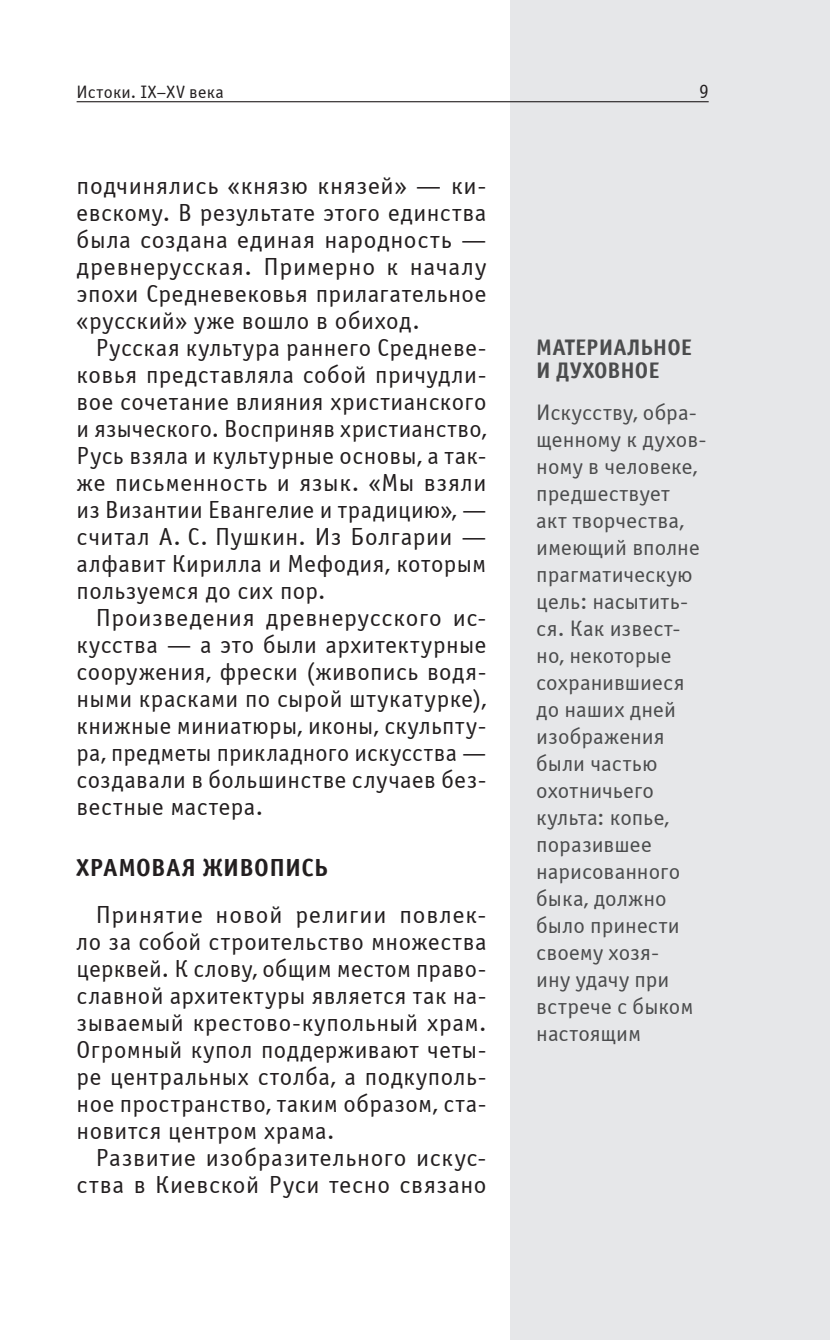
<style>
.page{position:relative;width:830px;height:1340px;background:#fff}
.page>*{position:absolute;margin:0;border:0;box-sizing:border-box;transform-origin:0 0}
.t1{font:24.75px/27px "Officina Sans CTT";letter-spacing:.025em;color:#231f20;text-align:justify}
.t2{font:700 24.75px "Officina Sans C";letter-spacing:.015em;color:#231f20}
.t3{font:22.5px/27px "Officina Sans CTT";letter-spacing:.005em;color:#4b4c4d}
.t4{font:700 22.5px/22.5px "Officina Sans C";color:#4b4c4d}
.t5{font:20.25px "Officina Sans CTT";color:#231f20;scale:.95 1}
.t6{font:18px "Officina Sans CTT";letter-spacing:.015em;color:#231f20}
</style>
<div class="page">
<div style="left:510px;top:0;width:319px;height:1339px;background:#e6e7e9"></div>
<hr style="left:77px;top:101px;width:631px;height:1px;background:#231f20">
<p class="t6" style="left:77px;top:85px;width:149px">Истоки. IX–XV века</p>
<p class="t5" style="left:698px;top:83px;width:12px">9</p>
<p class="t1" style="left:77px;top:174px;width:411px">подчинялись «князю князей» — ки&shy;евскому. В результате этого единства была создана единая народность — древнерусская. Примерно к началу эпохи Средневековья прилагательное «русский» уже вошло в обиход.</p>
<p class="t1" style="left:77px;top:336px;width:411px;text-indent:19px">Русская культура раннего Средневе&shy;ковья представляла собой причудли&shy;вое сочетание влияния христианского и языческого. Восприняв христианство, Русь взяла и культурные основы, а так&shy;же письменность и язык. «Мы взяли из Византии Евангелие и традицию», — считал А. С. Пушкин. Из Болгарии — алфавит Кирилла и Мефодия, которым пользуемся до сих пор.</p>
<p class="t1" style="left:77px;top:606px;width:411px;text-indent:19px">Произведения древнерусского ис&shy;кусства — а это были архитектурные сооружения, фрески (живопись водя&shy;ными красками по сырой штукатурке), книжные миниатюры, иконы, скульпту&shy;ра, предметы прикладного искусства — создавали в большинстве случаев без&shy;вестные мастера.</p>
<p class="t2" style="left:77px;top:855px;width:253px">ХРАМОВАЯ ЖИВОПИСЬ</p>
<p class="t1" style="left:77px;top:903px;width:411px;text-indent:19px">Принятие новой религии повлек&shy;ло за собой строительство множества церквей. К слову, общим местом право&shy;славной архитектуры является так на&shy;зываемый крестово-купольный храм.<br>Огромный купол поддерживают четы&shy;ре центральных столба, а подкуполь&shy;ное пространство, таким образом, ста&shy;новится центром храма.</p>
<p class="t1" style="left:77px;top:1146px;width:411px;text-align:right">Развитие изобразительного искус&shy;ства в Киевской Руси тесно связано</p>
<p class="t4" style="left:536px;top:336px;width:157px">МАТЕРИАЛЬНОЕ<br>И ДУХОВНОЕ</p>
<p class="t3" style="left:536px;top:400px;width:172px">Искусству, обра&shy;щенному к духов&shy;ному в человеке, предшествует<br>акт творчества, имеющий вполне прагматическую цель: насытить&shy;ся. Как извест&shy;но, некоторые сохранившиеся до наших дней изображения были частью охотничьего культа: копье, поразившее нарисованного быка, должно было принести своему хозя-<br>ину удачу при встрече с быком настоящим</p>
</div>
